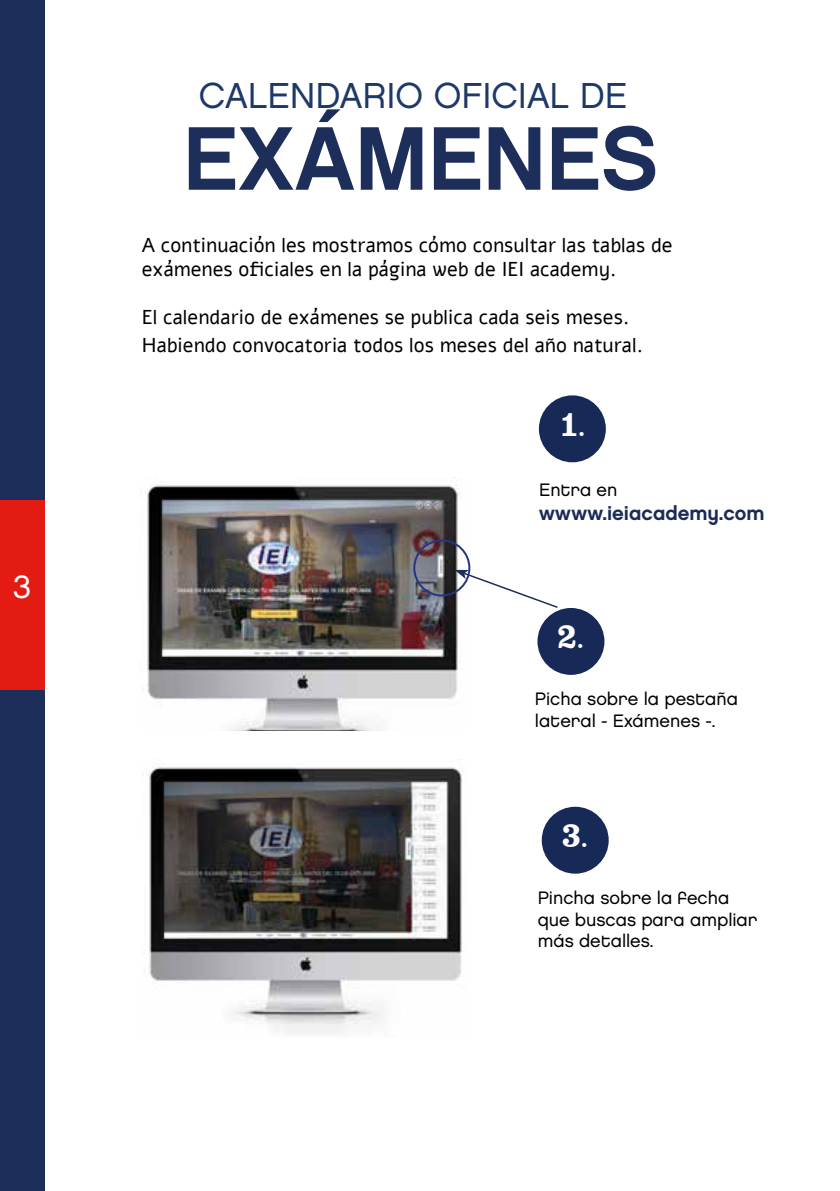
<style>
.page{position:relative;width:840px;height:1191px;background:#fff}
.page>*{position:absolute;margin:0;border:0;box-sizing:border-box;transform-origin:0 0}
.t1{font:90px "Chalet New York Nineteen Sixty";color:#1c2e59}
.t2{font:36px "Chalet London Nineteen Eighty";color:#1e3968}
.t3{font:34px "Clarendon";color:#fff}
.t4{font:32px "Chalet London Nineteen Eighty";color:#fff}
.t5{font:20px/24px "Alef";color:#000}
.t6{font:20px "Chalet New York Nineteen Eighty";color:#1a2b57}
.t7{font:18px/21.6px "Chalet London Nineteen Eighty";color:#000}
.s1{font-size:24px}
</style>
<div class="page">
<div style="left:0;top:0;width:44px;height:1191px;background:#1c2e59"></div>
<img style="left:141px;top:480px;width:324px;height:250px">
<div style="left:538px;top:395px;width:67px;height:67px;background:#172957;border-radius:50%"></div>
<div style="left:537px;top:608px;width:67px;height:67px;background:#172957;border-radius:50%"></div>
<div style="left:541px;top:806px;width:67px;height:67px;background:#172957;border-radius:50%"></div>
<svg style="left:454px;top:570px;width:104px;height:39px"></svg>
<img style="left:143px;top:759px;width:320px;height:274px">
<div style="left:0;top:500px;width:44px;height:189px;background:#e41b13"></div>
<div style="left:413px;top:539px;width:57px;height:57px;border:2px solid #283583;border-radius:50%"></div>
<h3 class="t4" style="left:13px;top:567px;width:20px">3</h3>
<h2 class="t2" style="left:199px;top:74px;width:429px">CALENDARIO OFICIAL DE</h2>
<h1 class="t1" style="left:183px;top:104px;width:477px">EXÁMENES</h1>
<p class="t5" style="left:142px;top:233px;width:532px">A continuación les mostramos cómo consultar las tablas de exámenes oficiales en la página web de IEI academy.</p>
<p class="t5" style="left:142px;top:302px;width:502px;line-height:28.8px">El calendario de exámenes se publica cada seis meses.<br>Habiendo convocatoria todos los meses del año natural.</p>
<h3 class="t3" style="left:558px;top:405px;width:27px">1<span class="s1">.</span></h3>
<p class="t7" style="left:539px;top:479px;width:80px">Entra en</p>
<p class="t6" style="left:539px;top:501px;width:227px">wwww.ieiacademy.com</p>
<h3 class="t3" style="left:557px;top:618px;width:27px">2<span class="s1">.</span></h3>
<p class="t7" style="left:534px;top:688px;width:205px">Picha sobre la pestaña lateral - Exámenes -.</p>
<h3 class="t3" style="left:561px;top:816px;width:27px">3<span class="s1">.</span></h3>
<p class="t7" style="left:537px;top:887px;width:221px">Pincha sobre la fecha que buscas para ampliar más detalles.</p>
</div>
